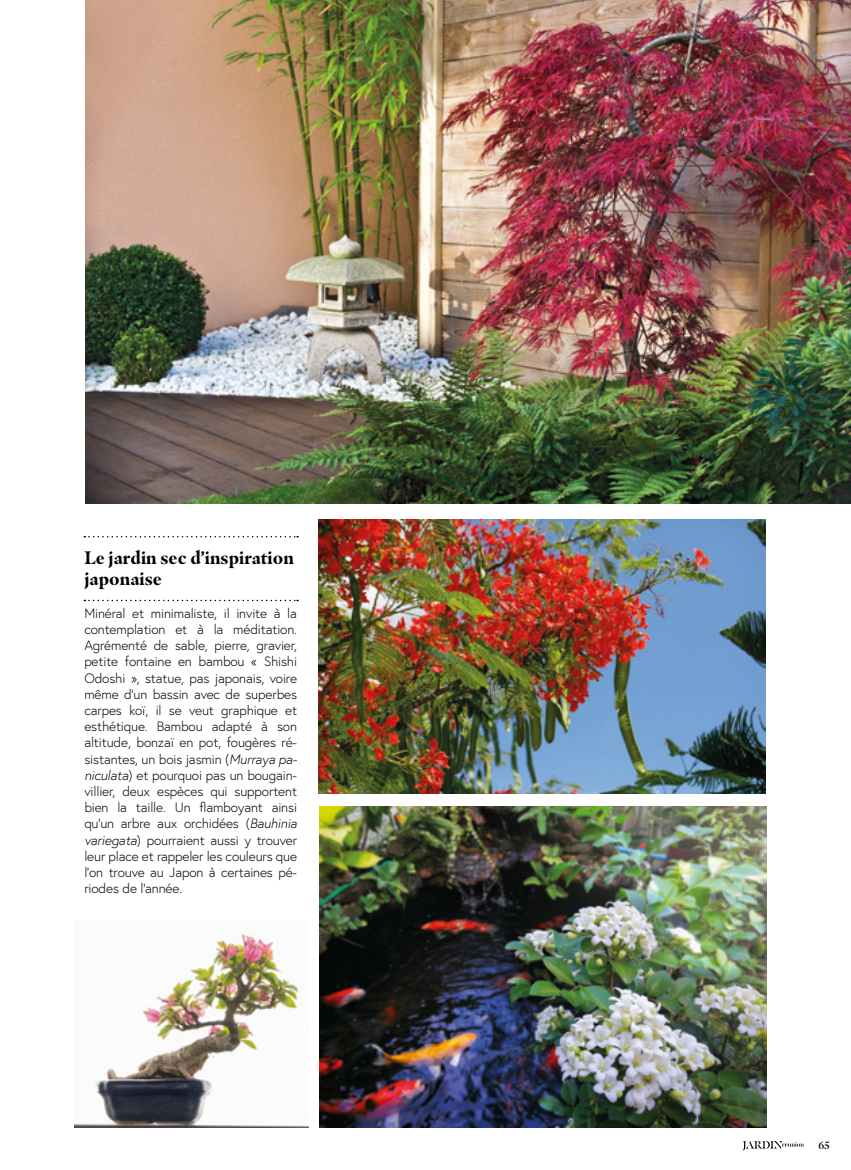
<style>
.page{position:relative;width:851px;height:1170px;background:#fff}
.page>*{position:absolute;margin:0;border:0;box-sizing:border-box;transform-origin:0 0}
.t1{font:700 18px/21.6px "Masqualero";color:#000}
.t2{font:300 13.5px/16.2px "Europa";letter-spacing:-.01em;color:#000;text-align:justify}
.t3{font:10.5px "Masqualero Stencil";color:#000}
.s1{font-style:italic}
</style>
<div class="page">
<svg style="left:743px;top:1141px;width:60px;height:9px"></svg>
<img style="left:319px;top:806px;width:447px;height:321px">
<img style="left:74px;top:932px;width:234px;height:195px">
<img style="left:318px;top:519px;width:447px;height:274px">
<img style="left:85px;top:0;width:765px;height:503px">
<svg style="left:84px;top:599px;width:214px;height:2px"></svg>
<svg style="left:84px;top:536px;width:214px;height:1px"></svg>
<p class="t1" style="left:84px;top:546px;width:211px">Le jardin sec d’inspiration japonaise</p>
<p class="t2" style="left:84px;top:604px;width:214px">Minéral et minimaliste, il invite à la contemplation et à la méditation.<br>Agrémenté de sable, pierre, gravier, petite fontaine en bambou « Shishi Odoshi », statue, pas japonais, voire même d’un bassin avec de superbes carpes koï, il se veut graphique et esthétique. Bambou adapté à son altitude, bonzaï en pot, fougères ré&shy;sistantes, un bois jasmin (<span class="s1">Murraya pa&shy;niculata</span>) et pourquoi pas un bougain&shy;villier, deux espèces qui supportent bien la taille. Un flamboyant ainsi qu’un arbre aux orchidées (<span class="s1">Bauhinia variegata</span>) pourraient aussi y trouver leur place et rappeler les couleurs que l’on trouve au Japon à certaines pé&shy;riodes de l’année.</p>
<p class="t3" style="left:818px;top:1138px;width:13px">65</p>
</div>
